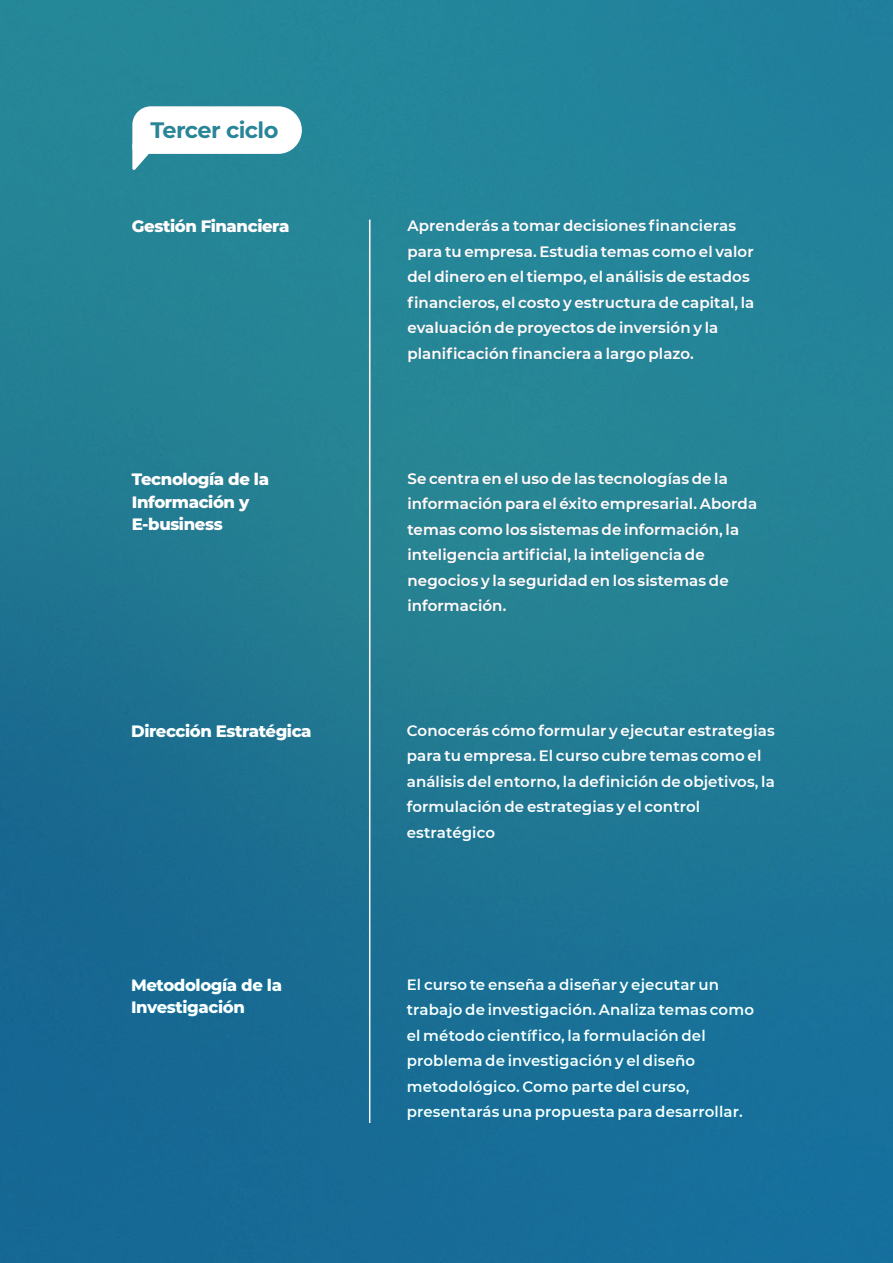
<style>
.page{position:relative;width:893px;height:1263px;background:#fff}
.page>*{position:absolute;margin:0;border:0;box-sizing:border-box;transform-origin:0 0}
.t1{font:700 22.5px "Montserrat";letter-spacing:-.025em;color:#20809e}
.t2{font:800 16.5px/22.5px "Montserrat";letter-spacing:-.025em;color:#fff}
.t3{font:600 15px/25.5px "Montserrat";letter-spacing:.01em;color:#fff}
</style>
<div class="page">
<img style="left:0;top:0;width:893px;height:1263px">
<h1 class="t1" style="left:150px;top:113px;width:130px">Tercer ciclo</h1>
<p class="t2" style="left:132px;top:214px;width:159px">Gestión Financiera</p>
<p class="t3" style="left:407px;top:212px;width:348px">Aprenderás a tomar decisiones financieras para tu empresa. Estudia temas como el valor del dinero en el tiempo, el análisis de estados financieros, el costo y estructura de capital, la evaluación de proyectos de inversión y la planificación financiera a largo plazo.</p>
<p class="t2" style="left:132px;top:467px;width:139px">Tecnología de la<br>Información y<br>E-business</p>
<p class="t3" style="left:407px;top:465px;width:351px">Se centra en el uso de las tecnologías de la información para el éxito empresarial. Aborda temas como los sistemas de información, la inteligencia artificial, la inteligencia de negocios y la seguridad en los sistemas de información.</p>
<p class="t2" style="left:131px;top:719px;width:182px">Dirección Estratégica</p>
<p class="t3" style="left:407px;top:717px;width:369px">Conocerás cómo formular y ejecutar estrategias para tu empresa. El curso cubre temas como el análisis del entorno, la definición de objetivos, la formulación de estrategias y el control estratégico</p>
<p class="t2" style="left:131px;top:973px;width:152px">Metodología de la<br>Investigación</p>
<p class="t3" style="left:407px;top:971px;width:349px">El curso te enseña a diseñar y ejecutar un trabajo de investigación. Analiza temas como el método científico, la formulación del problema de investigación y el diseño metodológico. Como parte del curso, presentarás una propuesta para desarrollar.</p>
</div>
